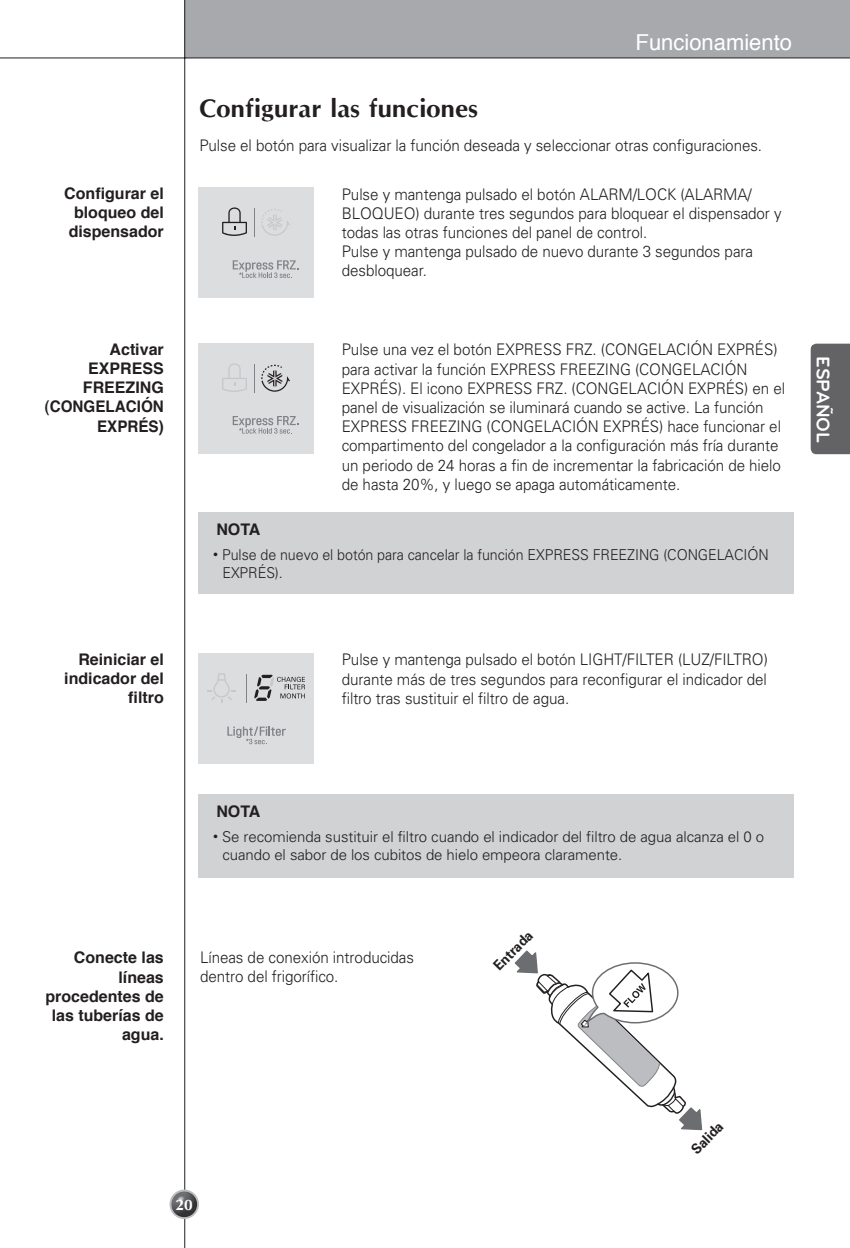
<style>
.page{position:relative;width:850px;height:1248px;background:#fff}
.page>*{position:absolute;margin:0;border:0;box-sizing:border-box;transform-origin:0 0}
.t1{font:700 26px "Optane";color:#231f20}
.t2{font:22px "Helvetica";color:#fff}
.t3{font:700 19px "Bryant LG";color:#fff}
.t4{font:300 16px/19.2px "Univers";letter-spacing:-.005em;color:#231f20;scale:.95 1}
.t5{font:700 16px/19.2px "Helvetica";color:#231f20;text-align:right}
.t6{font:700 16px "Optane";color:#fff}
.t7{font:300 15px/18px "Univers";letter-spacing:-.005em;color:#231f20}
.t8{font:300 15px/18px "Univers";letter-spacing:-.005em;color:#231f20;scale:.95 1}
.t9{font:700 14px "Univers";color:#231f20;scale:.95 1}
</style>
<div class="page">
<div style="left:184px;top:1px;width:666px;height:56px;background:#a8a9ad"></div>
<hr style="left:184px;top:1px;width:1px;height:1247px;background:#231f20">
<hr style="left:0;top:57px;width:850px;height:1px;background:#231f20">
<svg style="left:170px;top:1190px;width:29px;height:29px"></svg>
<img style="left:171px;top:1191px;width:26px;height:26px;border-radius:50%">
<div style="left:811px;top:344px;width:39px;height:110px;background:#636366"></div>
<div style="left:198px;top:187px;width:116px;height:111px;background:#dcdddf"></div>
<div style="left:198px;top:653px;width:116px;height:111px;background:#dcdddf"></div>
<div style="left:198px;top:343px;width:116px;height:111px;background:#dcdddf"></div>
<div style="left:198px;top:794px;width:596px;height:83px;background:#d1d2d4"></div>
<div style="left:198px;top:512px;width:596px;height:81px;background:#d1d2d4"></div>
<svg style="left:222px;top:207px;width:25px;height:29px"></svg>
<svg style="left:261px;top:209px;width:29px;height:27px"></svg>
<svg style="left:254px;top:209px;width:1px;height:28px"></svg>
<svg style="left:222px;top:363px;width:25px;height:29px"></svg>
<svg style="left:261px;top:365px;width:29px;height:27px"></svg>
<svg style="left:254px;top:365px;width:1px;height:28px"></svg>
<svg style="left:254px;top:675px;width:51px;height:26px"></svg>
<svg style="left:207px;top:673px;width:29px;height:30px"></svg>
<svg style="left:514px;top:950px;width:189px;height:181px"></svg>
<svg style="left:233px;top:260px;width:66px;height:18px"></svg>
<svg style="left:233px;top:416px;width:66px;height:18px"></svg>
<svg style="left:227px;top:727px;width:59px;height:17px"></svg>
<p class="t5" style="left:64px;top:185px;width:101px">Configurar el bloqueo del dispensador</p>
<p class="t5" style="left:45px;top:341px;width:121px">Activar<br>EXPRESS<br>FREEZING (CONGELACIÓN<br>EXPRÉS)</p>
<p class="t5" style="left:64px;top:651px;width:101px">Reiniciar el indicador del filtro</p>
<h1 class="t1" style="left:199px;top:93px;width:281px">Configurar las funciones</h1>
<h2 class="t2" style="left:636px;top:33px;width:158px">Funcionamiento</h2>
<p class="t4" style="left:199px;top:138px;width:594px">Pulse el botón para visualizar la función deseada y seleccionar otras configuraciones.</p>
<p class="t4" style="left:342px;top:186px;width:465px">Pulse y mantenga pulsado el botón ALARM/LOCK (ALARMA/ BLOQUEO) durante tres segundos para bloquear el dispensador y todas las otras funciones del panel de control.<br>Pulse y mantenga pulsado de nuevo durante 3 segundos para desbloquear.</p>
<p class="t5" style="left:216px;top:521px;width:46px">NOTA</p>
<p class="t4" style="left:342px;top:342px;width:468px">Pulse una vez el botón EXPRESS FRZ. (CONGELACIÓN EXPRÉS) para activar la función EXPRESS FREEZING (CONGELACIÓN EXPRÉS). El icono EXPRESS FRZ. (CONGELACIÓN EXPRÉS) en el panel de visualización se iluminará cuando se active. La función EXPRESS FREEZING (CONGELACIÓN EXPRÉS) hace funcionar el compartimento del congelador a la configuración más fría durante un periodo de 24 horas a fin de incrementar la fabricación de hielo de hasta 20%, y luego se apaga automáticamente.</p>
<p class="t8" style="left:222px;top:547px;width:577px;text-indent:-9px"><sup>•</sup> Pulse de nuevo el botón para cancelar la función EXPRESS FREEZING (CONGELACIÓN<br>EXPRÉS).</p>
<p class="t3" style="left:830px;top:356px;width:88px;rotate:90deg">ESPAÑOL</p>
<p class="t4" style="left:342px;top:652px;width:450px;text-align:justify">Pulse y mantenga pulsado el botón LIGHT/FILTER (LUZ/FILTRO) durante más de tres segundos para reconfigurar el indicador del filtro tras sustituir el filtro de agua.</p>
<p class="t5" style="left:46px;top:949px;width:120px">Conecte las líneas procedentes de las tuberías de agua.</p>
<p class="t5" style="left:216px;top:803px;width:46px">NOTA</p>
<p class="t7" style="left:222px;top:829px;width:543px;text-indent:-9px"><sup>•</sup> Se recomienda sustituir el filtro cuando el indicador del filtro de agua alcanza el 0 o cuando el sabor de los cubitos de hielo empeora claramente.</p>
<p class="t4" style="left:200px;top:949px;width:227px">Líneas de conexión introducidas dentro del frigorífico.</p>
<p class="t9" style="left:492px;top:964px;width:53px;rotate:-46deg">Entrada</p>
<p class="t6" style="left:175px;top:1195px;width:19px">20</p>
<p class="t9" style="left:690px;top:1148px;width:42px;rotate:-46deg">Salida</p>
</div>
